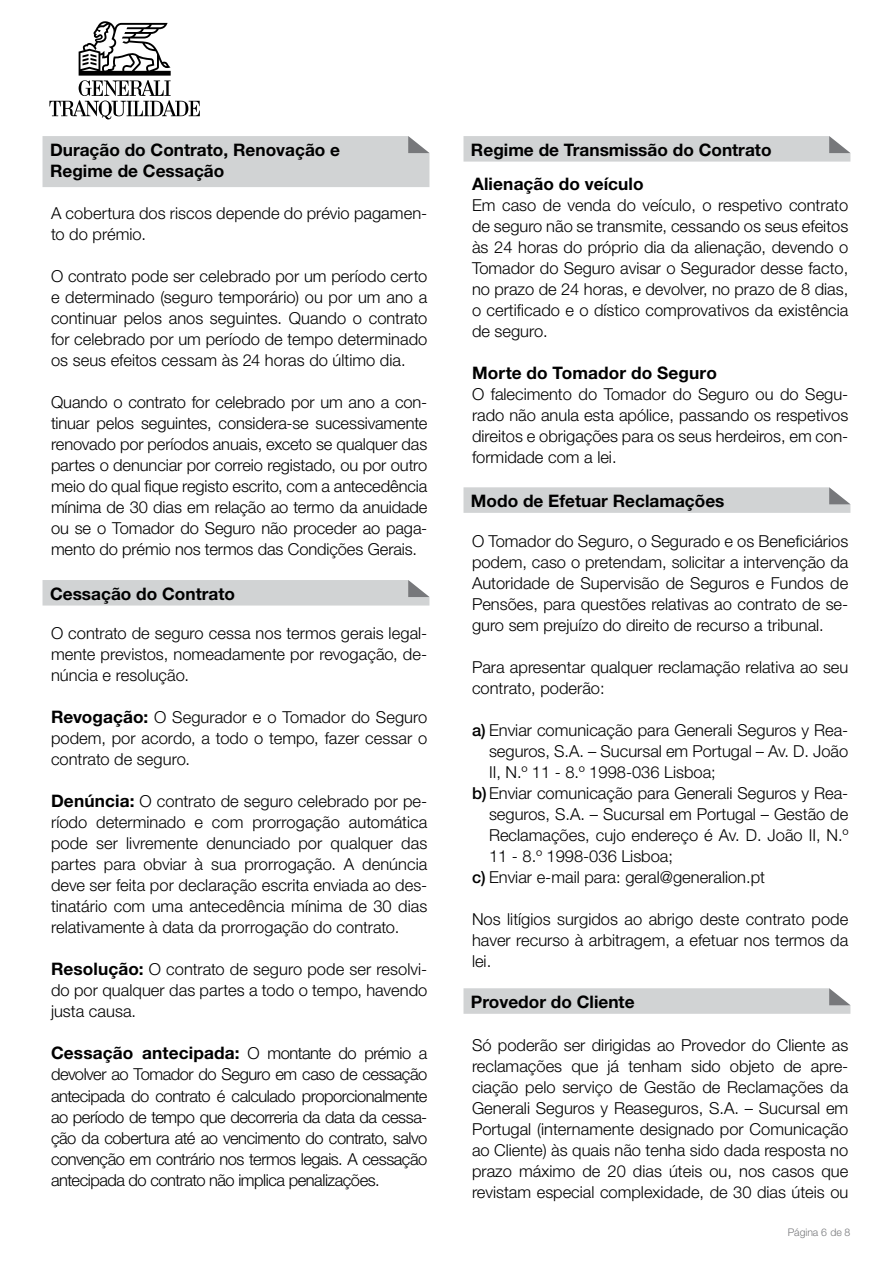
<style>
.page{position:relative;width:893px;height:1263px;background:#fff}
.page>*{position:absolute;margin:0;border:0;box-sizing:border-box;transform-origin:0 0}
.t1{font:700 17.25px/21px "Helvetica Neue LT Std";color:#000}
.t2{font:300 16.5px/21px "Helvetica Neue LT Std";color:#000;text-align:justify}
.t3{font:300 10.5px "Helvetica Neue LT Std";letter-spacing:-.005em;color:#77787b}
.s1{font-weight:700;font-size:17.25px}
.s2{font-weight:300;font-size:16.5px}
.s3{font-weight:500}
</style>
<div class="page">
<svg style="left:49px;top:21px;width:151px;height:98px"></svg>
<svg style="left:463px;top:136px;width:387px;height:26px;background:#d1d2d3"></svg>
<svg style="left:463px;top:988px;width:387px;height:26px;background:#d1d2d3"></svg>
<svg style="left:463px;top:487px;width:387px;height:26px;background:#d1d2d3"></svg>
<div style="left:43px;top:580px;width:386px;height:25px;background:#d1d3d4"></div>
<div style="left:43px;top:136px;width:386px;height:51px;background:#d1d3d4"></div>
<p class="t1" style="left:50px;top:139px;width:292px">Duração do Contrato, Renovação e<br>Regime de Cessação</p>
<p class="t2" style="left:51px;top:203px;width:378px">A cobertura dos riscos depende do prévio pagamen&shy;to do prémio.</p>
<p class="t2" style="left:51px;top:266px;width:378px">O contrato pode ser celebrado por um período certo e determinado (seguro temporário) ou por um ano a continuar pelos anos seguintes. Quando o contrato for celebrado por um período de tempo determinado os seus efeitos cessam às 24 horas do último dia.</p>
<p class="t2" style="left:51px;top:392px;width:378px">Quando o contrato for celebrado por um ano a con&shy;tinuar pelos seguintes, considera-se sucessivamente renovado por períodos anuais, exceto se qualquer das partes o denunciar por correio registado, ou por outro meio do qual fique registo escrito, com a antecedência mínima de 30 dias em relação ao termo da anuidade ou se o Tomador do Seguro não proceder ao paga&shy;mento do prémio nos termos das Condições Gerais.</p>
<p class="t1" style="left:50px;top:583px;width:186px">Cessação do Contrato</p>
<p class="t2" style="left:51px;top:623px;width:378px">O contrato de seguro cessa nos termos gerais legal&shy;mente previstos, nomeadamente por revogação, de&shy;núncia e resolução.</p>
<p class="t2" style="left:51px;top:707px;width:378px"><span class="s1">Revogação:</span> O Segurador e o Tomador do Seguro podem, por acordo, a todo o tempo, fazer cessar o contrato de seguro.</p>
<p class="t2" style="left:51px;top:791px;width:378px"><span class="s1">Denúncia:</span> O contrato de seguro celebrado por pe&shy;ríodo determinado e com prorrogação automática pode ser livremente denunciado por qualquer das partes para obviar à sua prorrogação. A denúncia deve ser feita por declaração escrita enviada ao des&shy;tinatário com uma antecedência mínima de 30 dias relativamente à data da prorrogação do contrato.</p>
<p class="t2" style="left:51px;top:959px;width:378px"><span class="s1">Resolução:</span> O contrato de seguro pode ser resolvi&shy;do por qualquer das partes a todo o tempo, havendo justa causa.</p>
<p class="t1" style="left:51px;top:1042px;width:378px">Cessação antecipada: <span class="s2">O montante do prémio a</span></p>
<p class="t2" style="left:51px;top:1064px;width:378px">devolver ao Tomador do Seguro em caso de cessação antecipada do contrato é calculado proporcionalmente ao período de tempo que decorreria da data da cessa&shy;ção da cobertura até ao vencimento do contrato, salvo convenção em contrário nos termos legais. A cessação antecipada do contrato não implica penalizações.</p>
<p class="t1" style="left:471px;top:139px;width:302px">Regime de Transmissão do Contrato</p>
<p class="t1" style="left:472px;top:173px;width:173px">Alienação do veículo</p>
<p class="t2" style="left:472px;top:194px;width:378px">Em caso de venda do veículo, o respetivo contrato de seguro não se transmite, cessando os seus efeitos às 24 horas do próprio dia da alienação, devendo o Tomador do Seguro avisar o Segurador desse facto, no prazo de 24 horas, e devolver, no prazo de 8 dias, o certificado e o dístico comprovativos da existência de seguro.</p>
<p class="t1" style="left:472px;top:362px;width:246px">Morte do Tomador do Seguro</p>
<p class="t2" style="left:472px;top:383px;width:378px">O falecimento do Tomador do Seguro ou do Segu&shy;rado não anula esta apólice, passando os respetivos direitos e obrigações para os seus herdeiros, em con&shy;formidade com a lei.</p>
<p class="t1" style="left:471px;top:490px;width:255px">Modo de Efetuar Reclamações</p>
<p class="t2" style="left:472px;top:530px;width:378px">O Tomador do Seguro, o Segurado e os Beneficiários podem, caso o pretendam, solicitar a intervenção da Autoridade de Supervisão de Seguros e Fundos de Pensões, para questões relativas ao contrato de se&shy;guro sem prejuízo do direito de recurso a tribunal.</p>
<p class="t2" style="left:472px;top:656px;width:378px">Para apresentar qualquer reclamação relativa ao seu contrato, poderão:</p>
<p class="t2" style="left:472px;top:719px;width:378px"><span class="s3">a)</span> Enviar comunicação para Generali Seguros y Rea-</p>
<p class="t2" style="left:489px;top:740px;width:361px">seguros, S.A. – Sucursal em Portugal – Av. D. João</p>
<p class="t2" style="left:489px;top:761px;width:228px">II, N.º 11 - 8.º 1998-036 Lisboa;</p>
<p class="t2" style="left:472px;top:782px;width:378px"><span class="s3">b)</span>Enviar comunicação para Generali Seguros y Rea-</p>
<p class="t2" style="left:489px;top:803px;width:361px">seguros, S.A. – Sucursal em Portugal – Gestão de</p>
<p class="t2" style="left:489px;top:824px;width:361px">Reclamações, cujo endereço é Av. D. João II, N.º</p>
<p class="t2" style="left:489px;top:845px;width:186px">11 - 8.º 1998-036 Lisboa;</p>
<p class="t2" style="left:472px;top:866px;width:295px"><span class="s3">c)</span> Enviar e-mail para: geral@generalion.pt</p>
<p class="t2" style="left:472px;top:908px;width:378px">Nos litígios surgidos ao abrigo deste contrato pode haver recurso à arbitragem, a efetuar nos termos da lei.</p>
<p class="t1" style="left:471px;top:991px;width:165px">Provedor do Cliente</p>
<p class="t2" style="left:472px;top:1034px;width:378px">Só poderão ser dirigidas ao Provedor do Cliente as reclamações que já tenham sido objeto de apre&shy;ciação pelo serviço de Gestão de Reclamações da Generali Seguros y Reaseguros, S.A. – Sucursal em Portugal (internamente designado por Comunicação ao Cliente) às quais não tenha sido dada resposta no prazo máximo de 20 dias úteis ou, nos casos que revistam especial complexidade, de 30 dias úteis ou</p>
<p class="t3" style="left:788px;top:1226px;width:64px">Página 6 de 8</p>
</div>
